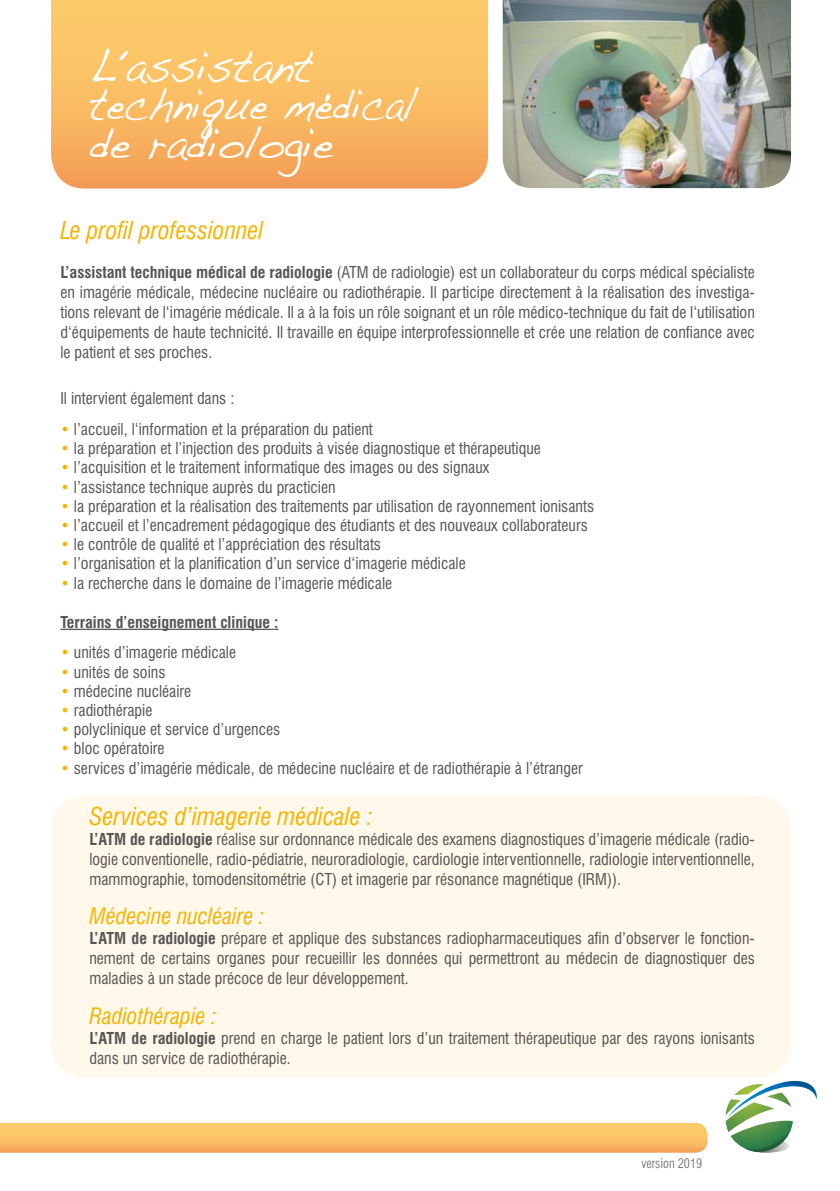
<style>
.page{position:relative;width:840px;height:1191px;background:#fff}
.page>*{position:absolute;margin:0;border:0;box-sizing:border-box;transform-origin:0 0}
.t1{font:46px/38px "Handwriting Dakota";color:#fff;scale:.9 1}
.t2{font:italic condensed 24px "Swiss 721 BT";color:#f5b400}
.t3{font:italic condensed 22px "Swiss 721 BT";color:#f5b400}
.t4{font:condensed 16px/20px "Swiss 721 BT";color:#575756;text-align:justify}
.t5{font:700 condensed 16px "Swiss 721 BT";color:#575756}
.t6{font:300 condensed 13px "Swiss 721 BT";color:#646363}
.s1{font-weight:700}
.s2{color:#f5b400}
</style>
<div class="page">
<svg style="left:51px;top:0;width:437px;height:189px;background:#f9ba63"></svg>
<img style="left:502px;top:0;width:288px;height:188px">
<svg style="left:0;top:1123px;width:707px;height:29px;background:#fabf65"></svg>
<svg style="left:725px;top:1081px;width:92px;height:72px"></svg>
<hr style="left:60px;top:629px;width:210px;height:1px;background:#575756">
<div style="left:51px;top:796px;width:739px;height:281px;background:#fff8eb;border-radius:34px"></div>
<svg style="left:119px;top:51px;width:9px;height:9px"></svg>
<svg style="left:325px;top:93px;width:5px;height:9px"></svg>
<h1 class="t1" style="left:89px;top:48px;width:364px">L assistant technique medical de radiologie</h1>
<h2 class="t2" style="left:60px;top:216px;width:204px">Le profil professionnel</h2>
<p class="t4" style="left:60px;top:262px;width:695px"><span class="s1">L’assistant technique médical de radiologie</span> (ATM de radiologie) est un collaborateur du corps médical spécialiste en imagérie médicale, médecine nucléaire ou radiothérapie. Il participe directement à la réalisation des investiga&shy;tions relevant de l‘imagérie médicale. Il a à la fois un rôle soignant et un rôle médico-technique du fait de l‘utilisation d‘équipements de haute technicité. Il travaille en équipe interprofessionnelle et crée une relation de confiance avec le patient et ses proches.</p>
<p class="t4" style="left:60px;top:388px;width:175px">Il intervient également dans :</p>
<p class="t4" style="left:60px;top:419px;width:314px"><span class="s2">•</span> l’accueil, l‘information et la préparation du patient</p>
<p class="t4" style="left:60px;top:438px;width:481px"><span class="s2">•</span> la préparation et l’injection des produits à visée diagnostique et thérapeutique</p>
<p class="t4" style="left:60px;top:457px;width:430px"><span class="s2">•</span> l’acquisition et le traitement informatique des images ou des signaux</p>
<p class="t4" style="left:60px;top:477px;width:276px"><span class="s2">•</span> l’assistance technique auprès du practicien</p>
<p class="t4" style="left:60px;top:496px;width:535px"><span class="s2">•</span> la préparation et la réalisation des traitements par utilisation de rayonnement ionisants</p>
<p class="t4" style="left:60px;top:515px;width:528px"><span class="s2">•</span> l’accueil et l’encadrement pédagogique des étudiants et des nouveaux collaborateurs</p>
<p class="t4" style="left:60px;top:534px;width:322px"><span class="s2">•</span> le contrôle de qualité et l’appréciation des résultats</p>
<p class="t4" style="left:60px;top:553px;width:406px"><span class="s2">•</span> l’organisation et la planification d’un service d‘imagerie médicale</p>
<p class="t4" style="left:60px;top:573px;width:333px"><span class="s2">•</span> la recherche dans le domaine de l’imagerie médicale</p>
<p class="t5" style="left:60px;top:612px;width:219px">Terrains d’enseignement clinique :</p>
<p class="t4" style="left:60px;top:642px;width:177px"><span class="s2">•</span> unités d’imagerie médicale</p>
<p class="t4" style="left:60px;top:662px;width:106px"><span class="s2">•</span> unités de soins</p>
<p class="t4" style="left:60px;top:681px;width:132px"><span class="s2">•</span> médecine nucléaire</p>
<p class="t4" style="left:60px;top:700px;width:93px"><span class="s2">•</span> radiothérapie</p>
<p class="t4" style="left:60px;top:719px;width:221px"><span class="s2">•</span> polyclinique et service d’urgences</p>
<p class="t4" style="left:60px;top:738px;width:106px"><span class="s2">•</span> bloc opératoire</p>
<p class="t4" style="left:60px;top:758px;width:523px"><span class="s2">•</span> services d’imagérie médicale, de médecine nucléaire et de radiothérapie à l’étranger</p>
<h2 class="t2" style="left:89px;top:801px;width:285px">Services d’imagerie médicale :</h2>
<p class="t4" style="left:89px;top:828px;width:666px"><span class="s1">L’ATM de radiologie</span> réalise sur ordonnance médicale des examens diagnostiques d’imagerie médicale (radio&shy;logie conventionelle, radio-pédiatrie, neuroradiologie, cardiologie interventionnelle, radiologie interventionnelle, mammographie, tomodensitométrie (CT) et imagerie par résonance magnétique (IRM)).</p>
<h3 class="t3" style="left:89px;top:902px;width:176px">Médecine nucléaire :</h3>
<p class="t4" style="left:89px;top:928px;width:666px"><span class="s1">L’ATM de radiologie</span> prépare et applique des substances radiopharmaceutiques afin d’observer le fonction&shy;nement de certains organes pour recueillir les données qui permettront au médecin de diagnostiquer des maladies à un stade précoce de leur développement.</p>
<h3 class="t3" style="left:89px;top:1002px;width:129px">Radiothérapie :</h3>
<p class="t4" style="left:89px;top:1028px;width:666px"><span class="s1">L’ATM de radiologie</span> prend en charge le patient lors d’un traitement thérapeutique par des rayons ionisants dans un service de radiothérapie.</p>
<p class="t6" style="left:641px;top:1155px;width:62px">version 2019</p>
</div>
